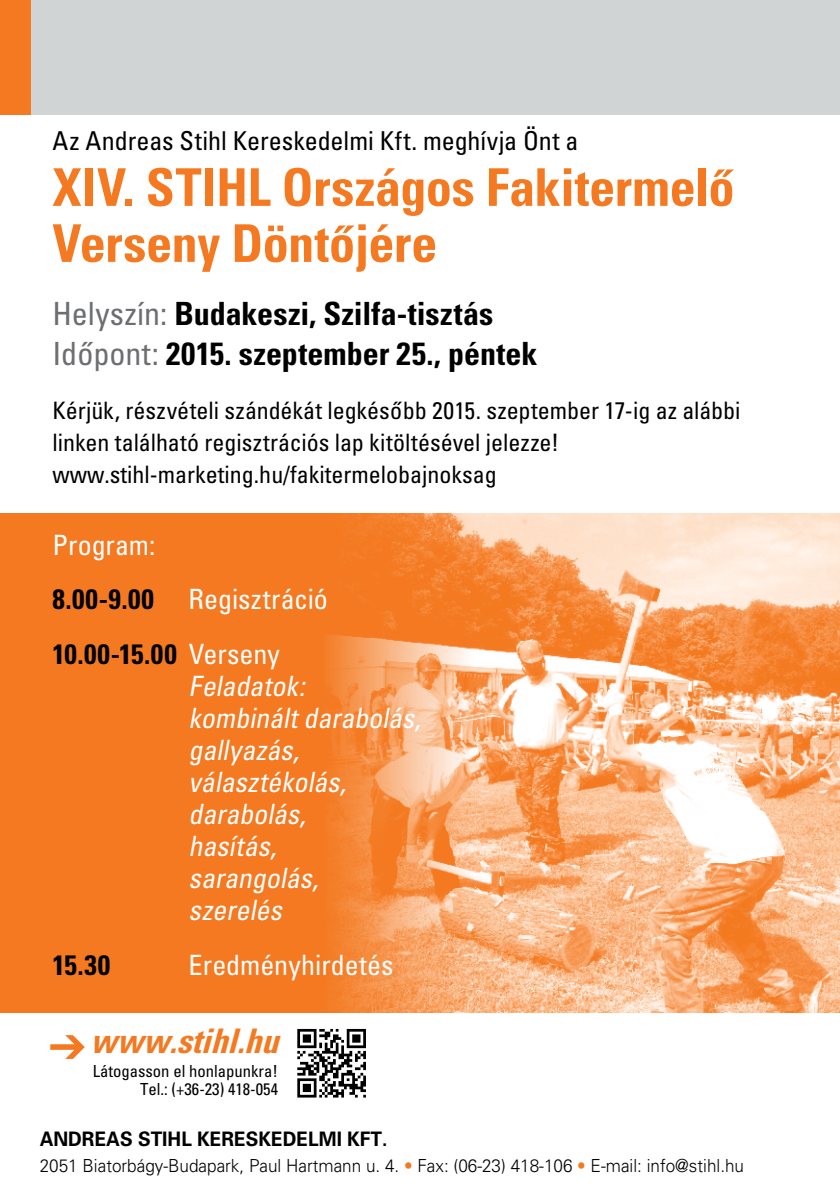
<style>
.page{position:relative;width:840px;height:1191px;background:#fff}
.page>*{position:absolute;margin:0;border:0;box-sizing:border-box;transform-origin:0 0}
.t1{font:condensed 52px/56px "Univers HCC Bold";letter-spacing:-.005em;color:#f47920}
.t2{font:italic condensed 33.8px "Univers HCC Bold";color:#f47920}
.t3{font:condensed 32px/40px "Univers HCC Bold";color:#000}
.t4{font:italic 28px/32px "Univers HCC Condensed";color:#fff}
.t5{font:28px/54.6px "Univers HCC Condensed";color:#fff}
.t6{font:condensed 28px "Univers HCC Bold";letter-spacing:.01em;color:#000}
.t7{font:26px "Univers HCC Condensed";color:#000}
.t8{font:24px/32px "Univers HCC Condensed";color:#000}
.t9{font:20px "Univers HCC Bold";color:#000;scale:.95 1}
.t10{font:18px "Univers HCC Light";color:#000;scale:.95 1}
.t11{font:16.6px/18.2px "Univers HCC Condensed";color:#000;text-align:right}
.s1{font-family:"Univers HCC Condensed";font-stretch:normal;color:#6d6e71}
.s2{font-family:"Univers HCC Bold";font-stretch:condensed;color:#000}
.s3{font-family:"Univers HCC Condensed";font-stretch:normal;color:#fff}
.s4{color:#f47920}
</style>
<div class="page">
<div style="left:0;top:513px;width:839px;height:499px;background:#f47920"></div>
<img style="left:328px;top:514px;width:511px;height:498px">
<div style="left:0;top:0;width:839px;height:114px;background:#d1d4d5"></div>
<div style="left:0;top:0;width:30px;height:114px;background:#f47920"></div>
<svg style="left:50px;top:1035px;width:35px;height:24px"></svg>
<svg style="left:297px;top:1029px;width:69px;height:68px"></svg>
<p class="t7" style="left:52px;top:124px;width:527px">Az Andreas Stihl Kereskedelmi Kft. meghívja Önt a</p>
<h1 class="t1" style="left:52px;top:158px;width:683px">XIV. STIHL Országos Fakitermelô<br>Verseny Döntôjére</h1>
<h3 class="t3" style="left:52px;top:293px;width:486px"><span class="s1">Helyszín:</span> Budakeszi, Szilfa-tisztás<br><span class="s1">Időpont:</span> 2015. szeptember 25., péntek</h3>
<p class="t8" style="left:52px;top:394px;width:689px">Kérjük, részvételi szándékát legkésőbb 2015. szeptember 17-ig az alábbi linken található regisztrációs lap kitöltésével jelezze! www.stihl-marketing.hu/fakitermelobajnoksag</p>
<p class="t5" style="left:52px;top:517px;width:277px">Program:<br><span class="s2">8.00-9.00</span> Regisztráció</p>
<p class="t6" style="left:52px;top:637px;width:229px">10.00-15.00 <span class="s3">Verseny</span></p>
<p class="t4" style="left:188px;top:669px;width:239px">Feladatok: kombináltdarabolás, gallyazás, választékolás, darabolás,<br>hasítás,<br>sarangolás, szerelés</p>
<p class="t6" style="left:52px;top:947px;width:59px">15.30</p>
<p class="t5" style="left:188px;top:937px;width:206px">Eredményhirdetés</p>
<h2 class="t2" style="left:90px;top:1019px;width:200px">www.stihl.hu</h2>
<p class="t11" style="left:93px;top:1061px;width:187px">Látogasson el honlapunkra!<br>Tel.: (+36-23) 418-054</p>
<p class="t9" style="left:40px;top:1126px;width:367px">ANDREAS STIHL KERESKEDELMI KFT.</p>
<p class="t10" style="left:40px;top:1154px;width:742px">2051 Biatorbágy-Budapark, Paul Hartmann u. 4. <span class="s4">•</span> Fax: (06-23) 418-106 <span class="s4">•</span> E-mail: info@stihl.hu</p>
</div>
